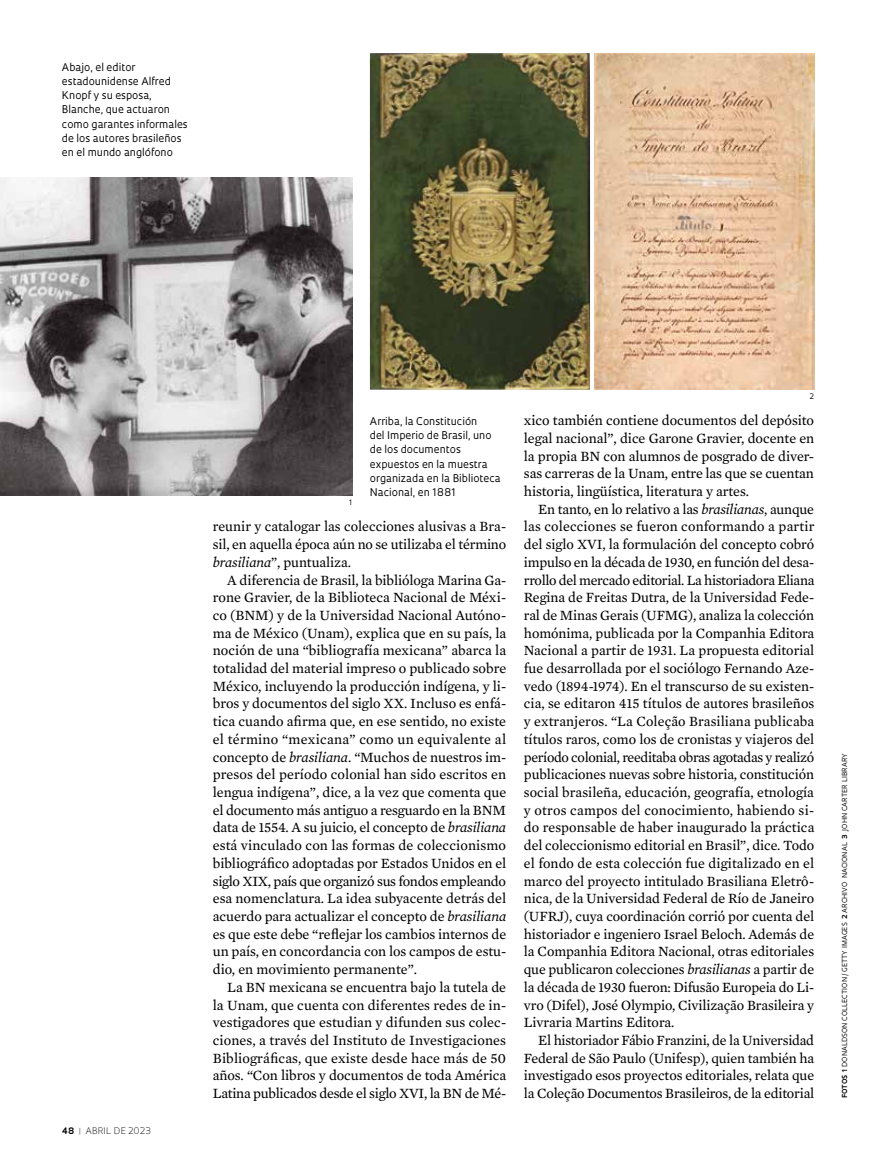
<style>
.page{position:relative;width:885px;height:1169px;background:#fff}
.page>*{position:absolute;margin:0;border:0;box-sizing:border-box;transform-origin:0 0}
.t1{font:14.4px/17.7px "Mercury Text G2";letter-spacing:-.01em;color:#000;text-align:justify}
.t2{font:10.35px/14.1px "Oculum";color:#000}
.t3{font:300 8.7px "Oculum";letter-spacing:.015em;color:#000}
.t4{font:7.35px "Oculum";color:#000}
.t5{font:6.75px "Oculum";letter-spacing:.02em;color:#000}
.s1{font-weight:700}
.s2{font-weight:700;color:#9d9d9c}
.s3{font-style:italic}
</style>
<div class="page">
<img style="left:0;top:177px;width:352px;height:319px">
<img style="left:370px;top:53px;width:220px;height:337px">
<img style="left:594px;top:53px;width:220px;height:336px">
<p class="t2" style="left:62px;top:60px;width:127px">Abajo, el editor estadounidense Alfred<br>Knopf y su esposa,<br>Blanche, que actuaron como garantes informales de los autores brasileños en el mundo anglófono</p>
<p class="t3" style="left:62px;top:1124px;width:91px"><span class="s1">48</span> <span class="s2">|</span> ABRIL DE 2023</p>
<p class="t4" style="left:349px;top:497px;width:5px">1</p>
<p class="t2" style="left:370px;top:414px;width:132px">Arriba, la Constitución<br>del Imperio de Brasil, uno de los documentos expuestos en la muestra organizada en la Biblioteca<br>Nacional, en 1881</p>
<p class="t1" style="left:213px;top:517px;width:295px">reunir y catalogar las colecciones alusivas a Bra&shy;sil, en aquella época aún no se utilizaba el término <span class="s3">brasiliana</span>”, puntualiza.</p>
<p class="t1" style="left:213px;top:570px;width:295px;text-indent:14px">A diferencia de Brasil, la biblióloga Marina Ga&shy;rone Gravier, de la Biblioteca Nacional de Méxi&shy;co (BNM) y de la Universidad Nacional Autóno&shy;ma de México (Unam), explica que en su país, la noción de una “bibliografía mexicana” abarca la totalidad del material impreso o publicado sobre México, incluyendo la producción indígena, y li&shy;bros y documentos del siglo XX. Incluso es enfá&shy;tica cuando afirma que, en ese sentido, no existe el término “mexicana” como un equivalente al concepto de <span class="s3">brasiliana</span>. “Muchos de nuestros im&shy;presos del período colonial han sido escritos en lengua indígena”, dice, a la vez que comenta que el documento más antiguo a resguardo en la BNM data de 1554. A su juicio, el concepto de <span class="s3">brasiliana </span>está vinculado con las formas de coleccionismo bibliográfico adoptadas por Estados Unidos en el siglo XIX, país que organizó sus fondos empleando esa nomenclatura. La idea subyacente detrás del acuerdo para actualizar el concepto de <span class="s3">brasiliana </span>es que este debe “reflejar los cambios internos de un país, en concordancia con los campos de estu&shy;dio, en movimiento permanente”.</p>
<p class="t1" style="left:213px;top:977px;width:295px;text-indent:14px">La BN mexicana se encuentra bajo la tutela de la Unam, que cuenta con diferentes redes de in&shy;vestigadores que estudian y difunden sus colec&shy;ciones, a través del Instituto de Investigaciones Bibliográficas, que existe desde hace más de 50 años. “Con libros y documentos de toda América Latina publicados desde el siglo XVI, la BN de Mé-</p>
<p class="t4" style="left:809px;top:391px;width:6px">2</p>
<p class="t1" style="left:524px;top:411px;width:292px">xico también contiene documentos del depósito legal nacional”, dice Garone Gravier, docente en la propia BN con alumnos de posgrado de diver&shy;sas carreras de la Unam, entre las que se cuentan historia, lingüística, literatura y artes.</p>
<p class="t1" style="left:524px;top:499px;width:292px;text-indent:14px">En tanto, en lo relativo a las <span class="s3">brasilianas</span>, aunque las colecciones se fueron conformando a partir del siglo XVI, la formulación del concepto cobró impulso en la década de 1930, en función del desa&shy;rrollo del mercado editorial. La historiadora Eliana Regina de Freitas Dutra, de la Universidad Fede&shy;ral de Minas Gerais (UFMG), analiza la colección homónima, publicada por la Companhia Editora Nacional a partir de 1931. La propuesta editorial fue desarrollada por el sociólogo Fernando Aze&shy;vedo (1894-1974). En el transcurso de su existen&shy;cia, se editaron 415 títulos de autores brasileños y extranjeros. “La Coleção Brasiliana publicaba títulos raros, como los de cronistas y viajeros del período colonial, reeditaba obras agotadas y realizó publicaciones nuevas sobre historia, constitución social brasileña, educación, geografía, etnología y otros campos del conocimiento, habiendo si&shy;do responsable de haber inaugurado la práctica del coleccionismo editorial en Brasil”, dice. Todo el fondo de esta colección fue digitalizado en el marco del proyecto intitulado Brasiliana Eletrô&shy;nica, de la Universidad Federal de Río de Janeiro (UFRJ), cuya coordinación corrió por cuenta del historiador e ingeniero Israel Beloch. Además de la Companhia Editora Nacional, otras editoriales que publicaron colecciones <span class="s3">brasilianas</span> a partir de la década de 1930 fueron: Difusão Europeia do Li&shy;vro (Difel), José Olympio, Civilização Brasileira y Livraria Martins Editora.</p>
<p class="t1" style="left:524px;top:1030px;width:292px;text-indent:14px">El historiador Fábio Franzini, de la Universidad Federal de São Paulo (Unifesp), quien también ha investigado esos proyectos editoriales, relata que la Coleção Documentos Brasileiros, de la editorial</p>
<p class="t5" style="left:840px;top:1098px;width:346px;rotate:-90deg"><span class="s1">FOTOS 1</span> DONALDSON COLLECTION/ GETTY IMAGES <span class="s1">2</span> ARCHIVO NACIONAL <span class="s1">3</span> JOHN CARTER LIBRARY</p>
</div>
